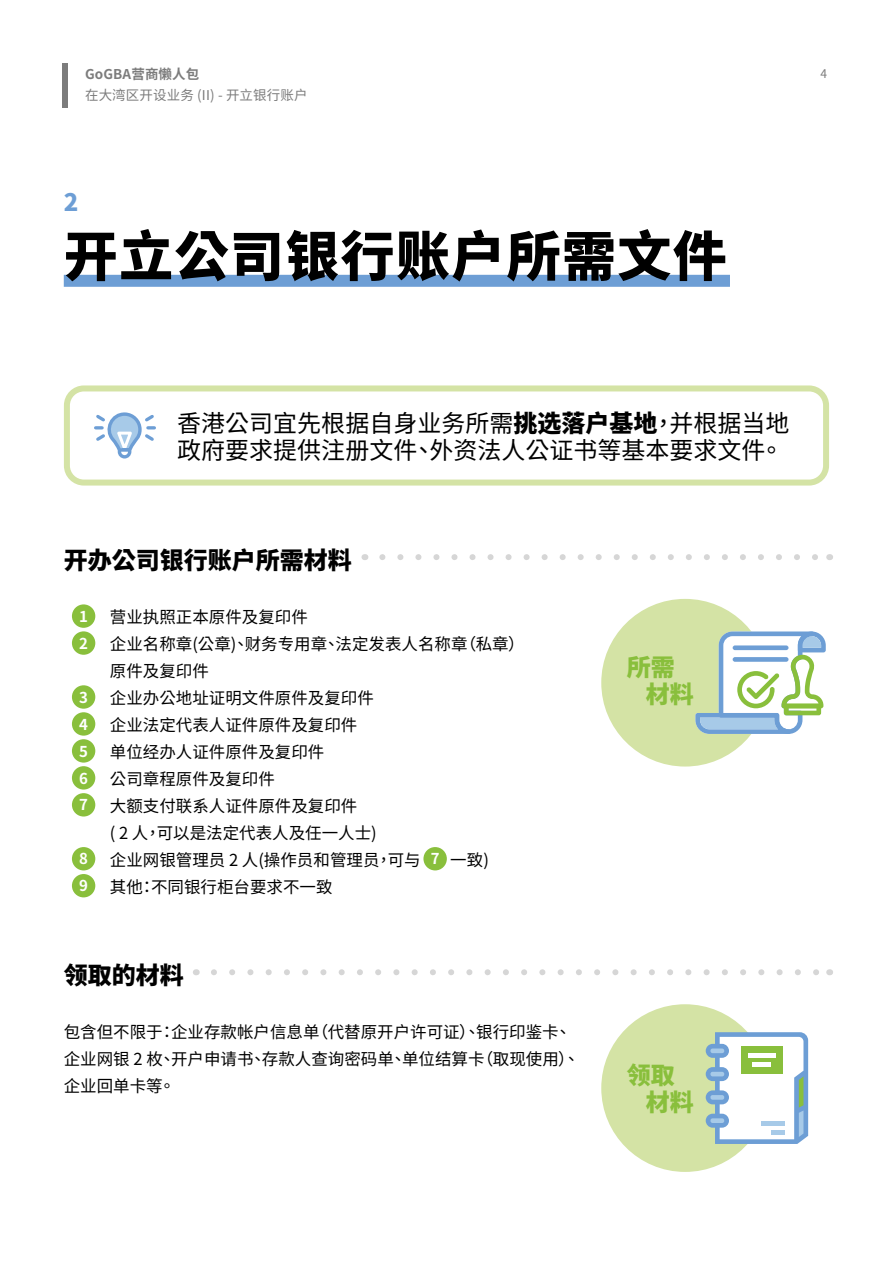
<style>
.page{position:relative;width:893px;height:1263px;background:#fff}
.page>*{position:absolute;margin:0;border:0;box-sizing:border-box;transform-origin:0 0}
.t1{font:900 54px "Noto Sans CJ Ktc";letter-spacing:.025em;color:#000}
.t2{font:24px/27px "Noto Sans CJ Ktc";color:#000}
.t3{font:900 24px "Noto Sans CJ Ktc";color:#000}
.t4{font:900 24px/27px "Noto Sans CJ Ktc";color:#89bf3c}
.t5{font:900 24px "Noto Sans CJ Ktc";color:#6d9ed5}
.t6{font:16.5px/27px "Noto Sans CJ Ktc";color:#000}
.t7{font:700 15px/27px "Noto Sans CJ Ktc";color:#fff}
.t8{font:13.5px "Noto Sans CJ Ktc";letter-spacing:.01em;color:#7c7c7c}
.t9{font:700 13.5px "Noto Sans CJ Ktc";letter-spacing:.01em;color:#7c7c7c}
.t10{font:12px "Noto Sans CJ Ktc";color:#7c7c7c}
.s1{font-weight:900}
</style>
<div class="page">
<div style="left:62px;top:63px;width:6px;height:44px;background:#7c7c7c"></div>
<div style="left:601px;top:1004px;width:168px;height:168px;background:#d4e3a5;border-radius:50%"></div>
<svg style="left:706px;top:1032px;width:102px;height:112px"></svg>
<div style="left:741px;top:1046px;width:41px;height:28px;background:#89bf3c"></div>
<div style="left:748px;top:1053px;width:27px;height:5px;background:#fff"></div>
<div style="left:752px;top:1062px;width:19px;height:5px;background:#fff"></div>
<hr style="left:762px;top:1121px;width:23px;height:4px;background:#a7cae8">
<div style="left:771px;top:1130px;width:14px;height:5px;background:#a7cae8"></div>
<div style="left:64px;top:275px;width:666px;height:12px;background:#6d9ed5"></div>
<svg style="left:382px;top:554px;width:436px;height:6px"></svg>
<svg style="left:214px;top:969px;width:605px;height:6px"></svg>
<div style="left:72px;top:604px;width:23px;height:24px;background:#89bf3c;border-radius:50%"></div>
<div style="left:72px;top:631px;width:23px;height:24px;background:#89bf3c;border-radius:50%"></div>
<div style="left:72px;top:685px;width:23px;height:24px;background:#89bf3c;border-radius:50%"></div>
<div style="left:72px;top:712px;width:23px;height:24px;background:#89bf3c;border-radius:50%"></div>
<div style="left:72px;top:739px;width:23px;height:24px;background:#89bf3c;border-radius:50%"></div>
<div style="left:72px;top:766px;width:23px;height:23px;background:#89bf3c;border-radius:50%"></div>
<div style="left:72px;top:793px;width:23px;height:23px;background:#89bf3c;border-radius:50%"></div>
<div style="left:423px;top:847px;width:24px;height:23px;background:#89bf3c;border-radius:50%"></div>
<div style="left:72px;top:847px;width:23px;height:23px;background:#89bf3c;border-radius:50%"></div>
<div style="left:72px;top:874px;width:23px;height:23px;background:#89bf3c;border-radius:50%"></div>
<div style="left:601px;top:599px;width:168px;height:167px;background:#d4e3a5;border-radius:50%"></div>
<svg style="left:695px;top:631px;width:131px;height:103px"></svg>
<div style="left:733px;top:645px;width:55px;height:5px;background:#6d9ed5;border-radius:2px"></div>
<div style="left:733px;top:657px;width:55px;height:5px;background:#6d9ed5;border-radius:2px"></div>
<svg style="left:94px;top:412px;width:62px;height:46px"></svg>
<div style="left:64px;top:385px;width:765px;height:101px;border:6px solid #d4e3a5;border-radius:17px"></div>
<p class="t9" style="left:85px;top:66px;width:116px">GoGBA营商懒人包</p>
<p class="t8" style="left:85px;top:87px;width:224px">在大湾区开设业务 (II) - 开立银行账户</p>
<h2 class="t5" style="left:64px;top:188px;width:16px">2</h2>
<h1 class="t1" style="left:64px;top:226px;width:664px">开立公司银行账户所需文件</h1>
<p class="t10" style="left:820px;top:66px;width:8px">4</p>
<h2 class="t2" style="left:177px;top:410px;width:613px">香港公司宜先根据自身业务所需<span class="s1">挑选落户基地</span>，并根据当地政府要求提供注册文件、外资法人公证书等基本要求文件。</h2>
<h2 class="t3" style="left:64px;top:546px;width:289px">开办公司银行账户所需材料</h2>
<p class="t6" style="left:110px;top:603px;width:416px">营业执照正本原件及复印件<br>企业名称章(公章)、财务专用章、法定发表人名称章（私章）原件及复印件<br>企业办公地址证明文件原件及复印件<br>企业法定代表人证件原件及复印件<br>单位经办人证件原件及复印件<br>公司章程原件及复印件<br>大额支付联系人证件原件及复印件<br>( 2 人，可以是法定代表人及任一人士)<br>企业网银管理员 2 人(操作员和管理员，可与</p>
<p class="t7" style="left:79px;top:603px;width:10px">1<br>2</p>
<p class="t7" style="left:79px;top:684px;width:10px;text-align:justify">3<br>4<br>5<br>6<br>7</p>
<p class="t6" style="left:450px;top:846px;width:40px">一致)</p>
<p class="t7" style="left:79px;top:846px;width:10px">8</p>
<p class="t7" style="left:431px;top:846px;width:10px">7</p>
<p class="t7" style="left:79px;top:873px;width:10px">9</p>
<p class="t6" style="left:110px;top:873px;width:224px">其他：不同银行柜台要求不一致</p>
<h2 class="t3" style="left:64px;top:961px;width:121px">领取的材料</h2>
<p class="t6" style="left:64px;top:1018px;width:517px">包含但不限于：企业存款帐户信息单（代替原开户许可证）、银行印鉴卡、企业网银 2 枚、开户申请书、存款人查询密码单、单位结算卡（取现使用）、企业回单卡等。</p>
<h2 class="t4" style="left:646px;top:654px;width:49px;text-indent:-19px">所需材料</h2>
<h2 class="t4" style="left:646px;top:1062px;width:49px;text-indent:-19px">领取材料</h2>
</div>
